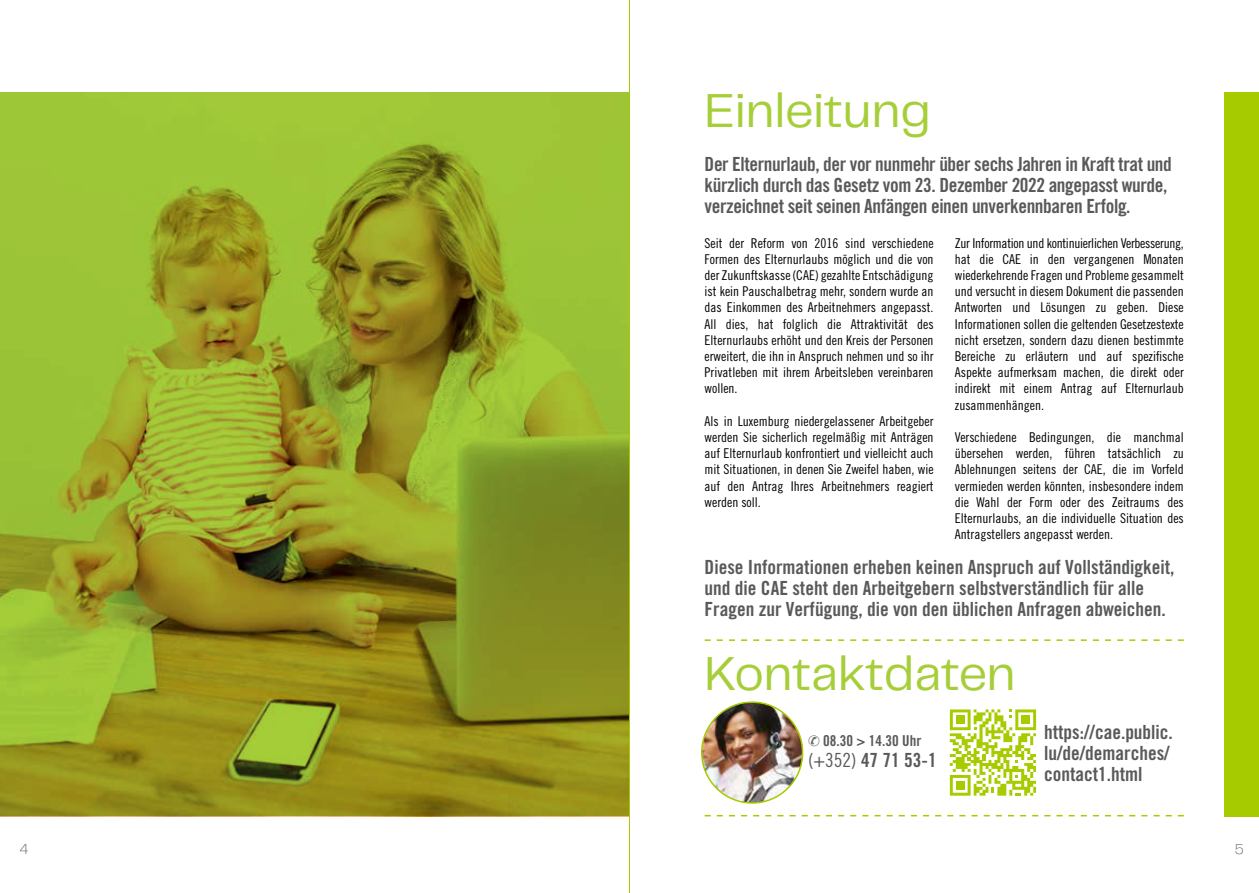
<style>
.page{position:relative;width:1259px;height:893px;background:#fff}
.page>*{position:absolute;margin:0;border:0;box-sizing:border-box;transform-origin:0 0}
.t1{font:49.5px "Telegraf";letter-spacing:-.01em;color:#a6ce39}
.t2{font:19.5px/21px "Trade Gothic LT Std Bd Cn 20";color:#58595b}
.t3{font:19.5px/21px "Trade Gothic LT Std Bd Cn 20";letter-spacing:-.02em;color:#58595b}
.t4{font:15px "Trade Gothic LT Std Bd Cn 20";color:#58595b}
.t5{font:200 15px "Telegraf";color:#58595b}
.t6{font:13.5px/16.2px "Trade Gothic LT Std Cn 18";color:#000;text-align:justify}
.s1{font-family:"Trade Gothic LT Std Cn 18"}
</style>
<div class="page">
<svg style="left:704px;top:815px;width:479px;height:1px"></svg>
<svg style="left:704px;top:639px;width:479px;height:2px"></svg>
<img style="left:0;top:92px;width:629px;height:724px">
<img style="left:702px;top:702px;width:100px;height:101px;border-radius:50px">
<div style="left:701px;top:701px;width:102px;height:103px;border:2px solid #a6cc00;border-radius:50%"></div>
<div style="left:1225px;top:92px;width:34px;height:725px;background:#a6cc00"></div>
<svg style="left:949px;top:709px;width:87px;height:87px"></svg>
<div style="left:1021px;top:715px;width:9px;height:9px;background:#a6cc00"></div>
<div style="left:955px;top:715px;width:9px;height:9px;background:#a6cc00"></div>
<div style="left:955px;top:781px;width:9px;height:9px;background:#a6cc00"></div>
<hr style="left:629px;top:0;width:1px;height:893px;background:#a6cc00">
<h1 class="t1" style="left:704px;top:77px;width:228px">Einleitung</h1>
<h2 class="t3" style="left:704px;top:154px;width:469px">Der Elternurlaub, der vor nunmehr über sechs Jahren in Kraft trat und kürzlich durch das Gesetz vom 23. Dezember 2022 angepasst wurde, verzeichnet seit seinen Anfängen einen unverkennbaren Erfolg.</h2>
<p class="t6" style="left:704px;top:234px;width:230px">Seit der Reform von 2016 sind verschiedene Formen des Elternurlaubs möglich und die von der Zukunftskasse (CAE) gezahlte Entschädigung ist kein Pauschalbetrag mehr, sondern wurde an das Einkommen des Arbeitnehmers angepasst.<br>All dies, hat folglich die Attraktivität des Elternurlaubs erhöht und den Kreis der Personen erweitert, die ihn in Anspruch nehmen und so ihr Privatleben mit ihrem Arbeitsleben vereinbaren wollen.</p>
<p class="t6" style="left:704px;top:413px;width:230px">Als in Luxemburg niedergelassener Arbeitgeber werden Sie sicherlich regelmäßig mit Anträgen auf Elternurlaub konfrontiert und vielleicht auch mit Situationen, in denen Sie Zweifel haben, wie auf den Antrag Ihres Arbeitnehmers reagiert werden soll.</p>
<p class="t6" style="left:955px;top:234px;width:230px">Zur Information und kontinuierlichen Verbesserung, hat die CAE in den vergangenen Monaten wiederkehrende Fragen und Probleme gesammelt und versucht in diesem Dokument die passenden Antworten und Lösungen zu geben. Diese Informationen sollen die geltenden Gesetzestexte nicht ersetzen, sondern dazu dienen bestimmte Bereiche zu erläutern und auf spezifische Aspekte aufmerksam machen, die direkt oder indirekt mit einem Antrag auf Elternurlaub zusammenhängen.</p>
<p class="t6" style="left:955px;top:429px;width:230px">Verschiedene Bedingungen, die manchmal übersehen werden, führen tatsächlich zu Ablehnungen seitens der CAE, die im Vorfeld vermieden werden könnten, insbesondere indem die Wahl der Form oder des Zeitraums des Elternurlaubs, an die individuelle Situation des Antragstellers angepasst werden.</p>
<h2 class="t2" style="left:704px;top:556px;width:471px">Diese Informationen erheben keinen Anspruch auf Vollständigkeit, und die CAE steht den Arbeitgebern selbstverständlich für alle<br>Fragen zur Verfügung, die von den üblichen Anfragen abweichen.</h2>
<h1 class="t1" style="left:704px;top:640px;width:312px">Kontaktdaten</h1>
<p class="t4" style="left:808px;top:732px;width:115px">✆ 08.30 &gt; 14.30 Uhr</p>
<h2 class="t2" style="left:808px;top:749px;width:130px"><span class="s1">(+352)</span> 47 71 53-1</h2>
<h2 class="t2" style="left:1044px;top:721px;width:130px">https://cae.public. lu/de/demarches/ contact1.html</h2>
<p class="t5" style="left:20px;top:840px;width:10px">4</p>
<p class="t5" style="left:1234px;top:840px;width:11px">5</p>
</div>
